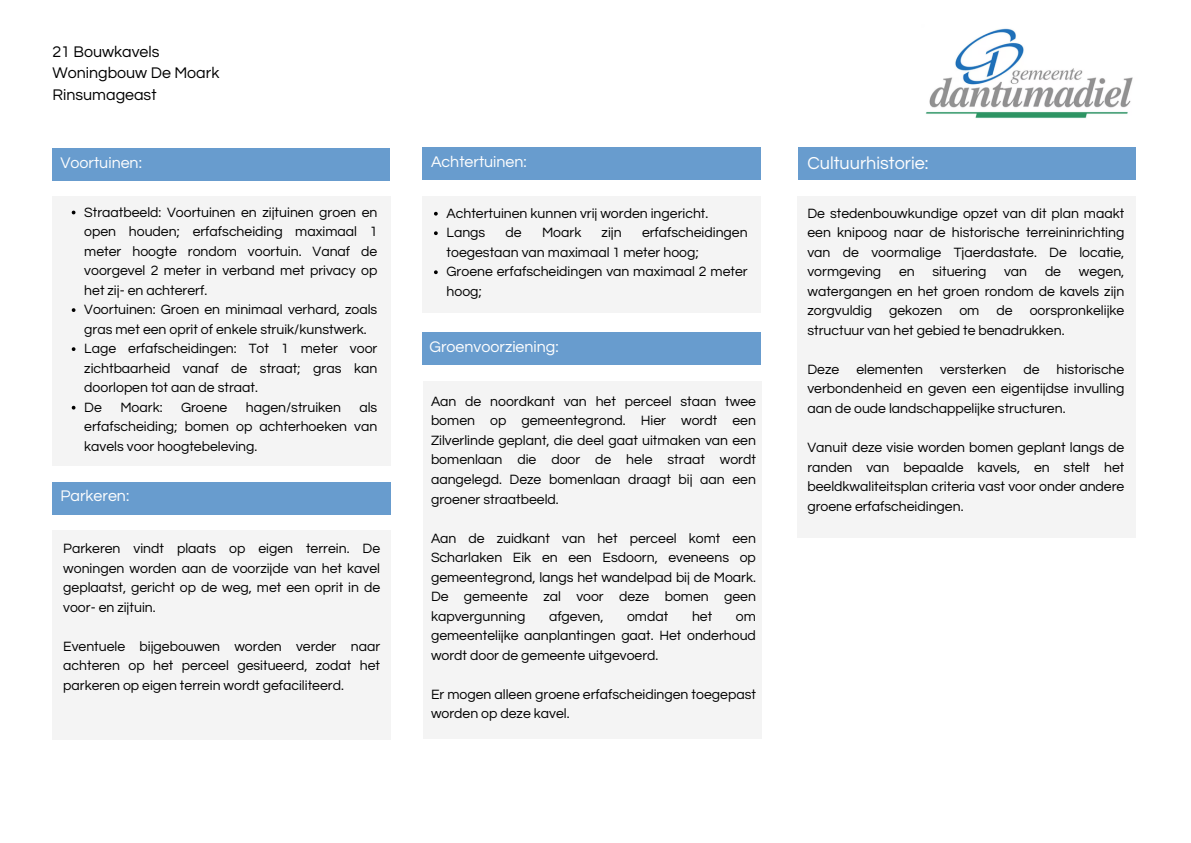
<style>
.page{position:relative;width:1191px;height:843px;background:#fff}
.page>*{position:absolute;margin:0;border:0;box-sizing:border-box;transform-origin:0 0}
.t1{font:18px "Questrial";color:#fefefe}
.t2{font:16px "Questrial";color:#fefefe}
.t3{font:16px/21.8px "Questrial";color:#000}
.t4{font:14px/19.5px "Questrial";color:#000;text-align:justify}
</style>
<div class="page">
<img style="left:925px;top:28px;width:208px;height:90px">
<div style="left:422px;top:196px;width:339px;height:117px;background:#f4f4f4"></div>
<div style="left:52px;top:196px;width:338px;height:270px;background:#f4f4f4"></div>
<svg style="left:72px;top:210px;width:3px;height:4px"></svg>
<svg style="left:72px;top:308px;width:3px;height:4px"></svg>
<svg style="left:72px;top:347px;width:3px;height:4px"></svg>
<div style="left:797px;top:196px;width:338px;height:341px;background:#f4f4f4"></div>
<div style="left:798px;top:147px;width:337px;height:32px;background:#689cce"></div>
<div style="left:52px;top:482px;width:339px;height:32px;background:#689cce"></div>
<div style="left:422px;top:381px;width:339px;height:357px;background:#f4f4f4"></div>
<div style="left:52px;top:529px;width:339px;height:210px;background:#f4f4f4"></div>
<div style="left:52px;top:148px;width:337px;height:32px;background:#689cce"></div>
<div style="left:422px;top:147px;width:339px;height:32px;background:#689cce"></div>
<div style="left:422px;top:332px;width:339px;height:32px;background:#689cce"></div>
<svg style="left:434px;top:231px;width:3px;height:4px"></svg>
<svg style="left:434px;top:270px;width:3px;height:4px"></svg>
<p class="t3" style="left:52px;top:41px;width:168px">21 Bouwkavels<br>Woningbouw De Moark<br>Rinsumageast</p>
<p class="t2" style="left:60px;top:155px;width:83px">Voortuinen:</p>
<p class="t2" style="left:431px;top:154px;width:97px">Achtertuinen:</p>
<h2 class="t4" style="left:84px;top:202px;width:294px">Straatbeeld: Voortuinen en zijtuinen groen en open houden; erfafscheiding maximaal 1 meter hoogte rondom voortuin. Vanaf de voorgevel 2 meter in verband met privacy op het zij- en achtererf.</h2>
<p class="t4" style="left:84px;top:300px;width:294px">Voortuinen: Groen en minimaal verhard, zoals gras met een oprit of enkele struik/kunstwerk.</p>
<p class="t4" style="left:84px;top:339px;width:294px">Lage erfafscheidingen: Tot 1 meter voor zichtbaarheid vanaf de straat; gras kan doorlopen tot aan de straat.</p>
<p class="t4" style="left:84px;top:397px;width:19px">De</p>
<p class="t4" style="left:120px;top:397px;width:44px">Moark:</p>
<p class="t4" style="left:181px;top:397px;width:48px">Groene</p>
<p class="t4" style="left:246px;top:397px;width:97px">hagen/struiken</p>
<p class="t4" style="left:84px;top:397px;width:294px;text-indent:275px">als erfafscheiding; bomen op achterhoeken van kavels voor hoogtebeleving.</p>
<h1 class="t2" style="left:60px;top:487px;width:70px">Parkeren:</h1>
<p class="t4" style="left:63px;top:539px;width:318px">Parkeren vindt plaats op eigen terrein. De woningen worden aan de voorzijde van het kavel geplaatst, gericht op de weg, met een oprit in de voor- en zijtuin.</p>
<p class="t4" style="left:63px;top:636px;width:318px">Eventuele bijgebouwen worden verder naar achteren op het perceel gesitueerd, zodat het parkeren op eigen terrein wordt gefaciliteerd.</p>
<p class="t4" style="left:446px;top:204px;width:263px">Achtertuinen kunnen vrij worden ingericht.</p>
<h2 class="t4" style="left:446px;top:223px;width:40px">Langs</h2>
<h2 class="t4" style="left:505px;top:223px;width:18px">de</h2>
<h2 class="t4" style="left:542px;top:223px;width:41px">Moark</h2>
<h2 class="t4" style="left:601px;top:223px;width:22px">zijn</h2>
<h2 class="t4" style="left:446px;top:223px;width:302px;text-indent:195px">erfafscheidingen toegestaan van maximaal 1 meter hoog;</h2>
<p class="t4" style="left:446px;top:262px;width:302px">Groene erfafscheidingen van maximaal 2 meter hoog;</p>
<p class="t2" style="left:429px;top:339px;width:131px">Groenvoorziening:</p>
<h2 class="t4" style="left:431px;top:392px;width:326px">Aan de noordkant van het perceel staan twee bomen op gemeentegrond. Hier wordt een Zilverlinde geplant, die deel gaat uitmaken van een bomenlaan die door de hele straat wordt aangelegd. Deze bomenlaan draagt bij aan een groener straatbeeld.</h2>
<p class="t4" style="left:431px;top:528px;width:326px">Aan de zuidkant van het perceel komt een Scharlaken Eik en een Esdoorn, eveneens op gemeentegrond, langs het wandelpad bij de Moark.<br>De gemeente zal voor deze bomen geen kapvergunning</p>
<p class="t4" style="left:549px;top:606px;width:56px">afgeven,</p>
<p class="t4" style="left:627px;top:606px;width:43px">omdat</p>
<p class="t4" style="left:692px;top:606px;width:22px">het</p>
<p class="t4" style="left:431px;top:606px;width:326px;text-indent:305px">om gemeentelijke aanplantingen gaat. Het onderhoud wordt door de gemeente uitgevoerd.</p>
<p class="t4" style="left:431px;top:684px;width:326px">Er mogen alleen groene erfafscheidingen toegepast worden op deze kavel.</p>
<p class="t1" style="left:807px;top:154px;width:122px">Cultuurhistorie:</p>
<p class="t4" style="left:807px;top:204px;width:318px">De stedenbouwkundige opzet van dit plan maakt een knipoog naar de historische terreininrichting van de voormalige Tjaerdastate. De locatie, vormgeving</p>
<p class="t4" style="left:898px;top:262px;width:17px">en</p>
<p class="t4" style="left:932px;top:262px;width:55px">situering</p>
<p class="t4" style="left:1004px;top:262px;width:25px">van</p>
<p class="t4" style="left:1044px;top:262px;width:18px">de</p>
<p class="t4" style="left:807px;top:262px;width:318px;text-indent:271px">wegen, watergangen en het groen rondom de kavels zijn zorgvuldig gekozen om de oorspronkelijke structuur van het gebied te benadrukken.</p>
<h2 class="t4" style="left:807px;top:360px;width:318px">Deze elementen versterken de historische verbondenheid en geven een eigentijdse invulling aan de oude landschappelijke structuren.</h2>
<p class="t4" style="left:807px;top:438px;width:318px">Vanuit deze visie worden bomen geplant langs de randen van bepaalde kavels, en stelt het beeldkwaliteitsplan criteria vast voor onder andere groene erfafscheidingen.</p>
</div>
